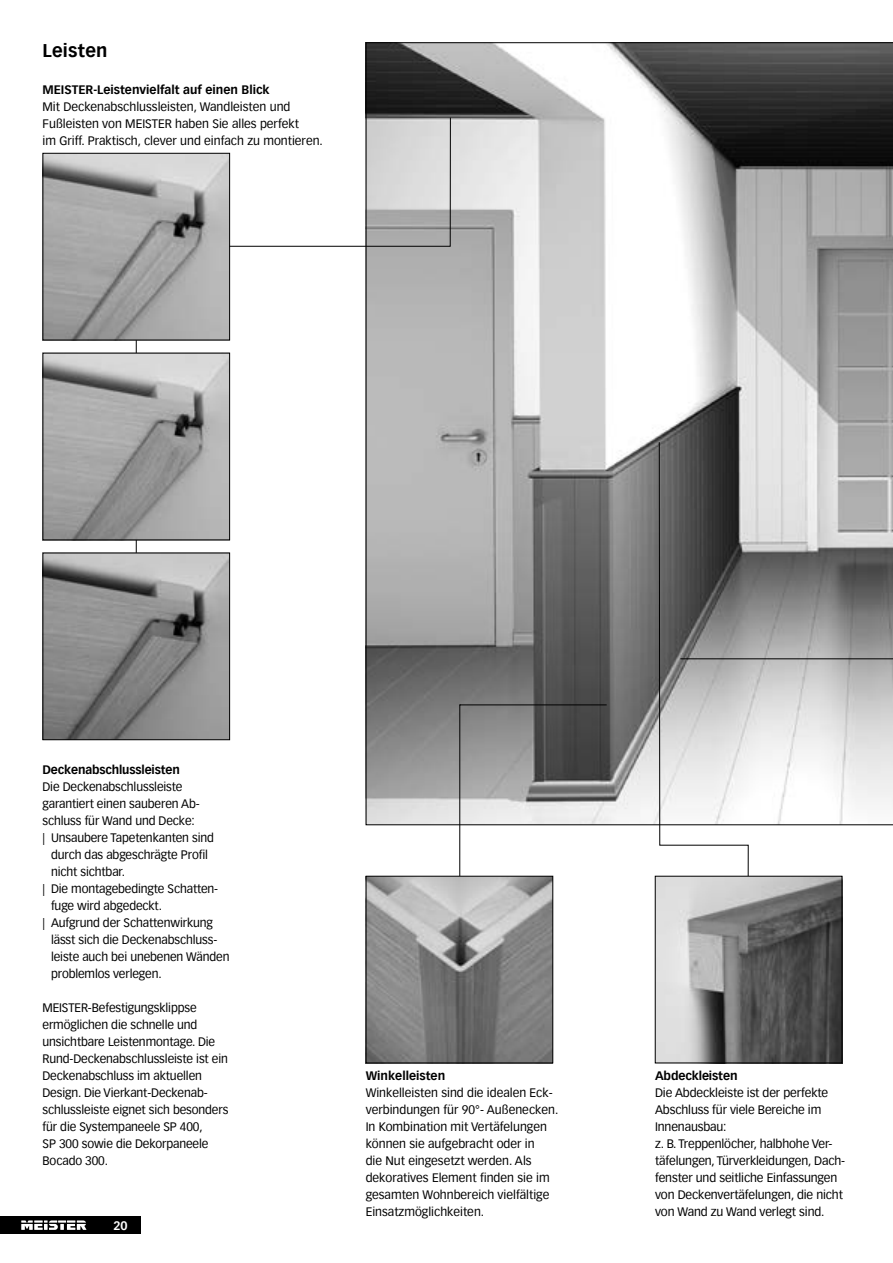
<style>
.page{position:relative;width:893px;height:1263px;background:#fff}
.page>*{position:absolute;margin:0;border:0;box-sizing:border-box;transform-origin:0 0}
.t1{font:700 18px "Vectora Meister Werke";letter-spacing:.01em;color:#000}
.t2{font:12px/17px "Vectora Meister Werke";letter-spacing:-.01em;color:#000}
.t3{font:700 12px "Vectora Meister Werke";color:#000}
.t4{font:700 12px "Vectora Meister Werke";color:#fff}
</style>
<div class="page">
<div style="left:0;top:1216px;width:140px;height:17px;background:#000"></div>
<svg style="left:21px;top:1220px;width:65px;height:10px"></svg>
<svg style="left:366px;top:43px;width:527px;height:782px"></svg>
<img style="left:45px;top:155px;width:183px;height:183px">
<div style="left:43px;top:153px;width:187px;height:187px;border:1px solid #000"></div>
<img style="left:45px;top:355px;width:183px;height:183px">
<div style="left:43px;top:353px;width:187px;height:187px;border:1px solid #000"></div>
<img style="left:45px;top:555px;width:183px;height:183px">
<div style="left:43px;top:553px;width:187px;height:187px;border:1px solid #000"></div>
<img style="left:657px;top:878px;width:183px;height:183px">
<div style="left:655px;top:876px;width:187px;height:187px;border:1px solid #000"></div>
<svg style="left:658px;top:441px;width:91px;height:436px"></svg>
<hr style="left:459px;top:704px;width:1px;height:173px;background:#000">
<hr style="left:460px;top:704px;width:147px;height:1px;background:#000">
<hr style="left:892px;top:658px;width:1px;height:219px;background:#000">
<hr style="left:680px;top:658px;width:213px;height:1px;background:#000">
<svg style="left:229px;top:117px;width:222px;height:130px"></svg>
<img style="left:368px;top:878px;width:183px;height:183px">
<div style="left:366px;top:876px;width:187px;height:187px;border:1px solid #000"></div>
<svg style="left:136px;top:340px;width:1px;height:13px"></svg>
<svg style="left:136px;top:540px;width:1px;height:13px"></svg>
<h1 class="t1" style="left:43px;top:39px;width:67px">Leisten</h1>
<p class="t3" style="left:43px;top:82px;width:229px">MEISTER-Leistenvielfalt auf einen Blick</p>
<p class="t2" style="left:43px;top:98px;width:282px">Mit Deckenabschlussleisten, Wandleisten und<br>Fußleisten von MEISTER haben Sie alles perfekt<br>im Griff. Praktisch, clever und einfach zu montieren.</p>
<p class="t3" style="left:43px;top:762px;width:139px">Deckenabschlussleisten</p>
<p class="t2" style="left:43px;top:778px;width:142px">Die Deckenabschlussleiste</p>
<p class="t2" style="left:43px;top:795px;width:159px">garantiert einen sauberen Ab-</p>
<p class="t2" style="left:43px;top:812px;width:154px">schluss für Wand und Decke:</p>
<p class="t2" style="left:43px;top:829px;width:173px">| Unsaubere Tapetenkanten sind</p>
<p class="t2" style="left:51px;top:846px;width:159px">durch das abgeschrägte Profil</p>
<p class="t2" style="left:51px;top:863px;width:76px">nicht sichtbar.</p>
<p class="t2" style="left:43px;top:880px;width:176px">| Die montagebedingte Schatten-</p>
<p class="t2" style="left:51px;top:897px;width:112px">fuge wird abgedeckt.</p>
<p class="t2" style="left:43px;top:914px;width:172px">| Aufgrund der Schattenwirkung</p>
<p class="t2" style="left:51px;top:931px;width:167px">lässt sich die Deckenabschluss-</p>
<p class="t2" style="left:51px;top:948px;width:180px">leiste auch bei unebenen Wänden</p>
<p class="t2" style="left:51px;top:965px;width:112px">problemlos verlegen.</p>
<p class="t2" style="left:43px;top:999px;width:187px">MEISTER-Befestigungsklippse ermöglichen die schnelle und unsichtbare Leistenmontage. Die<br>Rund-Deckenabschlussleiste ist ein<br>Deckenabschluss im aktuellen<br>Design. Die Vierkant-Deckenab&shy;schlussleiste eignet sich besonders für die Systempaneele SP 400,<br>SP 300 sowie die Dekorpaneele<br>Bocado 300.</p>
<p class="t4" style="left:113px;top:1218px;width:16px">20</p>
<p class="t3" style="left:366px;top:1068px;width:81px">Winkelleisten</p>
<p class="t2" style="left:366px;top:1084px;width:194px">Winkelleisten sind die idealen Eck&shy;verbindungen für 90°- Außenecken.<br>In Kombination mit Vertäfelungen können sie aufgebracht oder in<br>die Nut eingesetzt werden. Als dekoratives Element finden sie im gesamten Wohnbereich vielfältige<br>Einsatzmöglichkeiten.</p>
<p class="t3" style="left:655px;top:1068px;width:84px">Abdeckleisten</p>
<p class="t2" style="left:655px;top:1084px;width:192px">Die Abdeckleiste ist der perfekte<br>Abschluss für viele Bereiche im<br>Innenausbau:<br>z. B. Treppenlöcher, halbhohe Ver&shy;täfelungen, Türverkleidungen, Dach&shy;fenster und seitliche Einfassungen von Deckenvertäfelungen, die nicht von Wand zu Wand verlegt sind.</p>
</div>
